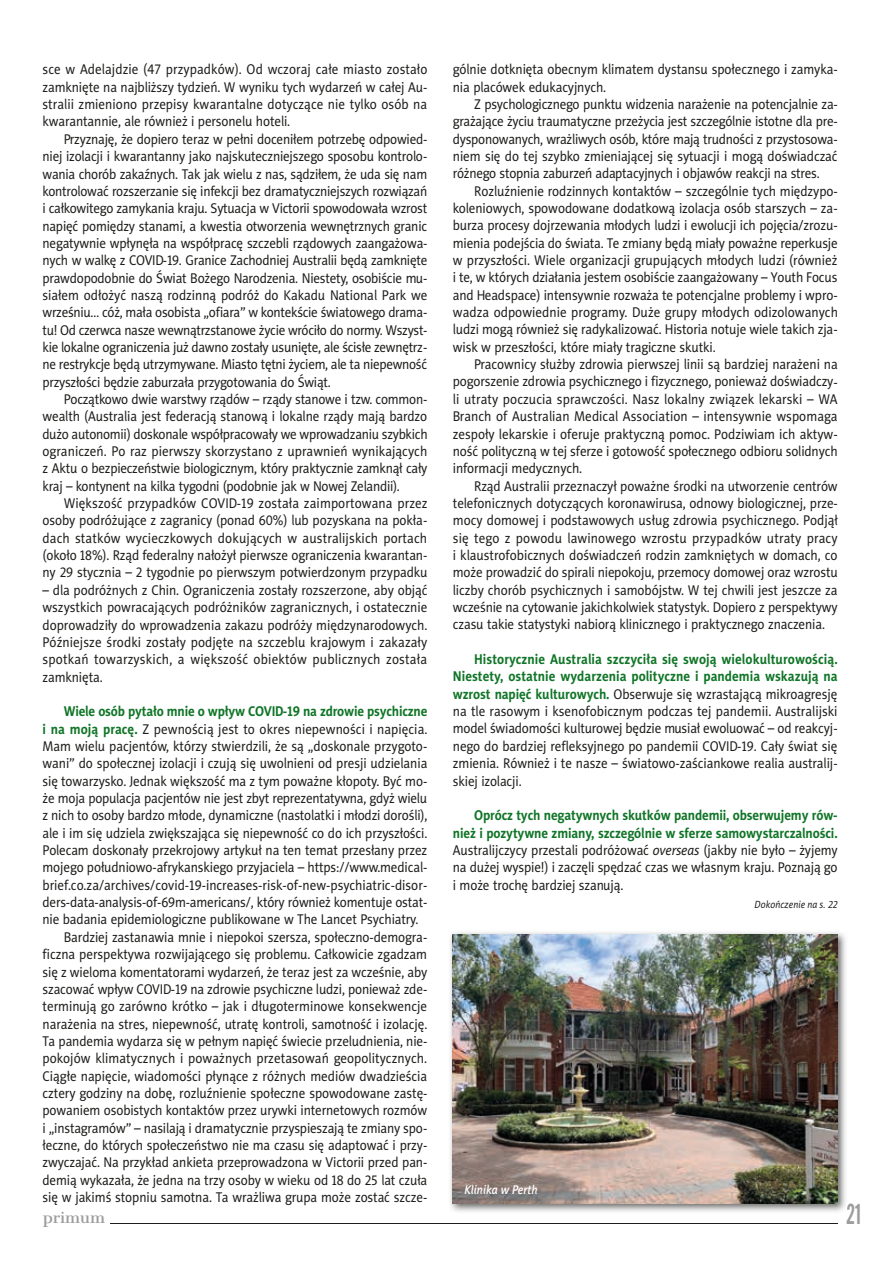
<style>
.page{position:relative;width:893px;height:1263px;background:#fff}
.page>*{position:absolute;margin:0;border:0;box-sizing:border-box;transform-origin:0 0}
.t1{font:24.75px "Alternate Gothic 2 PL";color:#9d9d9d;scale:.82 1}
.t2{font:15px "Cantata One";color:#9d9d9d}
.t3{font:14.25px/17.4px "Naomi Sans EFNPS";letter-spacing:-.01em;color:#1d1d1b;text-align:justify;scale:.92 1}
.t4{font:700 14.25px "Naomi Sans EFNPS";letter-spacing:-.015em;color:#107527;scale:.92 1}
.t5{font:italic 12.75px "Naomi Sans EFN Medium";color:#fff;scale:.9 1}
.t6{font:italic 10.5px "Naomi Sans EFN";letter-spacing:.005em;color:#1d1d1b;scale:.9 1}
.s1{font-weight:700;color:#107527}
.s2{font-style:italic}
</style>
<div class="page">
<hr style="left:111px;top:1223px;width:727px;height:1px;background:#1d1d1b">
<img style="left:450px;top:932px;width:396px;height:280px">
<img style="left:453px;top:934px;width:385px;height:269px">
<p class="t3" style="left:43px;top:61px;width:420px">sce w Adelajdzie (47 przypadków). Od wczoraj całe miasto zostało zamknięte na najbliższy tydzień. W wyniku tych wydarzeń w całej Au&shy;stralii zmieniono przepisy kwarantalne dotyczące nie tylko osób na kwarantannie, ale również i personelu hoteli.</p>
<p class="t3" style="left:43px;top:130px;width:420px;text-indent:21px">Przyznaję, że dopiero teraz w pełni doceniłem potrzebę odpowied&shy;niej izolacji i kwarantanny jako najskuteczniejszego sposobu kontrolo&shy;wania chorób zakaźnych. Tak jak wielu z nas, sądziłem, że uda się nam kontrolować rozszerzanie się infekcji bez dramatyczniejszych rozwiązań i całkowitego zamykania kraju. Sytuacja w Victorii spowodowała wzrost napięć pomiędzy stanami, a kwestia otworzenia wewnętrznych granic negatywnie wpłynęła na współpracę szczebli rządowych zaangażowa&shy;nych w walkę z COVID-19. Granice Zachodniej Australii będą zamknięte prawdopodobnie do Świat Bożego Narodzenia. Niestety, osobiście mu&shy;siałem odłożyć naszą rodzinną podróż do Kakadu National Park we wrześniu… cóż, mała osobista „ofiara” w kontekście światowego drama&shy;tu! Od czerwca nasze wewnątrzstanowe życie wróciło do normy. Wszyst&shy;kie lokalne ograniczenia już dawno zostały usunięte, ale ścisłe zewnętrz&shy;ne restrykcje będą utrzymywane. Miasto tętni życiem, ale ta niepewność przyszłości będzie zaburzała przygotowania do Świąt.</p>
<p class="t3" style="left:43px;top:391px;width:420px;text-indent:21px">Początkowo dwie warstwy rządów – rządy stanowe i tzw. common&shy;wealth (Australia jest federacją stanową i lokalne rządy mają bardzo dużo autonomii) doskonale współpracowały we wprowadzaniu szybkich ograniczeń. Po raz pierwszy skorzystano z uprawnień wynikających z Aktu o bezpieczeństwie biologicznym, który praktycznie zamknął cały kraj – kontynent na kilka tygodni (podobnie jak w Nowej Zelandii).</p>
<p class="t3" style="left:43px;top:495px;width:420px;text-indent:21px">Większość przypadków COVID-19 została zaimportowana przez osoby podróżujące z zagranicy (ponad 60%) lub pozyskana na pokła&shy;dach statków wycieczkowych dokujących w australijskich portach (około 18%). Rząd federalny nałożył pierwsze ograniczenia kwarantan&shy;ny 29 stycznia – 2 tygodnie po pierwszym potwierdzonym przypadku</p>
<p class="t3" style="left:43px;top:581px;width:420px">– dla podróżnych z Chin. Ograniczenia zostały rozszerzone, aby objąć wszystkich powracających podróżników zagranicznych, i ostatecznie doprowadziły do wprowadzenia zakazu podróży międzynarodowych.<br>Późniejsze środki zostały podjęte na szczeblu krajowym i zakazały spotkań towarzyskich, a większość obiektów publicznych została zamknięta.</p>
<p class="t4" style="left:64px;top:703px;width:397px">Wiele osób pytało mnie o wpływ COVID-19 na zdrowie psychiczne</p>
<p class="t3" style="left:43px;top:720px;width:420px"><span class="s1">i na moją pracę.</span> Z pewnością jest to okres niepewności i napięcia.</p>
<p class="t3" style="left:43px;top:737px;width:420px">Mam wielu pacjentów, którzy stwierdzili, że są „doskonale przygoto-</p>
<p class="t3" style="left:43px;top:755px;width:420px">wani” do społecznej izolacji i czują się uwolnieni od presji udzielania</p>
<p class="t3" style="left:43px;top:772px;width:420px">się towarzysko. Jednak większość ma z tym poważne kłopoty. Być mo-</p>
<p class="t3" style="left:43px;top:789px;width:420px">że moja populacja pacjentów nie jest zbyt reprezentatywna, gdyż wielu</p>
<p class="t3" style="left:43px;top:807px;width:420px">z nich to osoby bardzo młode, dynamiczne (nastolatki i młodzi dorośli),</p>
<p class="t3" style="left:43px;top:824px;width:420px">ale i im się udziela zwiększająca się niepewność co do ich przyszłości.</p>
<p class="t3" style="left:43px;top:842px;width:420px">Polecam doskonały przekrojowy artykuł na ten temat przesłany przez</p>
<p class="t3" style="left:43px;top:859px;width:420px">mojego południowo-afrykanskiego przyjaciela – https://www.medical-</p>
<p class="t3" style="left:43px;top:876px;width:420px">brief.co.za/archives/covid-19-increases-risk-of-new-psychiatric-disor-</p>
<p class="t3" style="left:43px;top:894px;width:420px">ders-data-analysis-of-69m-americans/, który również komentuje ostat-</p>
<p class="t3" style="left:43px;top:911px;width:410px">nie badania epidemiologiczne publikowane w The Lancet Psychiatry.</p>
<p class="t3" style="left:64px;top:928px;width:397px">Bardziej zastanawia mnie i niepokoi szersza, społeczno-demogra-</p>
<p class="t3" style="left:43px;top:946px;width:420px">ficzna perspektywa rozwijającego się problemu. Całkowicie zgadzam</p>
<p class="t3" style="left:43px;top:963px;width:420px">się z wieloma komentatorami wydarzeń, że teraz jest za wcześnie, aby</p>
<p class="t3" style="left:43px;top:980px;width:420px">szacować wpływ COVID-19 na zdrowie psychiczne ludzi, ponieważ zde-</p>
<p class="t3" style="left:43px;top:998px;width:420px">terminują go zarówno krótko – jak i długoterminowe konsekwencje</p>
<p class="t3" style="left:43px;top:1015px;width:420px">narażenia na stres, niepewność, utratę kontroli, samotność i izolację.</p>
<p class="t3" style="left:43px;top:1032px;width:420px">Ta pandemia wydarza się w pełnym napięć świecie przeludnienia, nie-</p>
<p class="t3" style="left:43px;top:1050px;width:420px">pokojów klimatycznych i poważnych przetasowań geopolitycznych.</p>
<p class="t3" style="left:43px;top:1067px;width:420px">Ciągłe napięcie, wiadomości płynące z różnych mediów dwadzieścia</p>
<p class="t3" style="left:43px;top:1084px;width:420px">cztery godziny na dobę, rozluźnienie społeczne spowodowane zastę-</p>
<p class="t3" style="left:43px;top:1102px;width:420px">powaniem osobistych kontaktów przez urywki internetowych rozmów</p>
<p class="t3" style="left:43px;top:1119px;width:420px">i „instagramów” – nasilają i dramatycznie przyspieszają te zmiany spo-</p>
<p class="t3" style="left:43px;top:1136px;width:420px">łeczne, do których społeczeństwo nie ma czasu się adaptować i przy-</p>
<p class="t3" style="left:43px;top:1154px;width:420px">zwyczajać. Na przykład ankieta przeprowadzona w Victorii przed pan-</p>
<p class="t3" style="left:43px;top:1171px;width:420px">demią wykazała, że jedna na trzy osoby w wieku od 18 do 25 lat czuła</p>
<p class="t3" style="left:43px;top:1188px;width:420px">się w jakimś stopniu samotna. Ta wrażliwa grupa może zostać szcze-</p>
<p class="t3" style="left:453px;top:61px;width:420px">gólnie dotknięta obecnym klimatem dystansu społecznego i zamyka&shy;nia placówek edukacyjnych.</p>
<p class="t3" style="left:453px;top:95px;width:420px;text-indent:21px">Z psychologicznego punktu widzenia narażenie na potencjalnie za&shy;grażające życiu traumatyczne przeżycia jest szczególnie istotne dla pre&shy;dysponowanych, wrażliwych osób, które mają trudności z przystosowa&shy;niem się do tej szybko zmieniającej się sytuacji i mogą doświadczać różnego stopnia zaburzeń adaptacyjnych i objawów reakcji na stres.</p>
<p class="t3" style="left:453px;top:182px;width:420px;text-indent:21px">Rozluźnienie rodzinnych kontaktów – szczególnie tych międzypo&shy;koleniowych, spowodowane dodatkową izolacja osób starszych – za&shy;burza procesy dojrzewania młodych ludzi i ewolucji ich pojęcia/zrozu&shy;mienia podejścia do świata. Te zmiany będą miały poważne reperkusje w przyszłości. Wiele organizacji grupujących młodych ludzi (również i te, w których działania jestem osobiście zaangażowany – Youth Focus and Headspace) intensywnie rozważa te potencjalne problemy i wpro&shy;wadza odpowiednie programy. Duże grupy młodych odizolowanych ludzi mogą również się radykalizować. Historia notuje wiele takich zja&shy;wisk w przeszłości, które miały tragiczne skutki.</p>
<p class="t3" style="left:453px;top:356px;width:420px;text-indent:21px">Pracownicy służby zdrowia pierwszej linii są bardziej narażeni na pogorszenie zdrowia psychicznego i fizycznego, ponieważ doświadczy&shy;li utraty poczucia sprawczości. Nasz lokalny związek lekarski – WA Branch of Australian Medical Association – intensywnie wspomaga zespoły lekarskie i oferuje praktyczną pomoc. Podziwiam ich aktyw&shy;ność polityczną w tej sferze i gotowość społecznego odbioru solidnych informacji medycznych.</p>
<p class="t3" style="left:453px;top:477px;width:420px;text-indent:21px">Rząd Australii przeznaczył poważne środki na utworzenie centrów telefonicznych dotyczących koronawirusa, odnowy biologicznej, prze&shy;mocy domowej i podstawowych usług zdrowia psychicznego. Podjął się tego z powodu lawinowego wzrostu przypadków utraty pracy i klaustrofobicznych doświadczeń rodzin zamkniętych w domach, co może prowadzić do spirali niepokoju, przemocy domowej oraz wzrostu liczby chorób psychicznych i samobójstw. W tej chwili jest jeszcze za wcześnie na cytowanie jakichkolwiek statystyk. Dopiero z perspektywy czasu takie statystyki nabiorą klinicznego i praktycznego znaczenia.</p>
<p class="t3" style="left:453px;top:651px;width:420px;text-indent:21px"><span class="s1">Historycznie Australia szczyciła się swoją wielokulturowością.<br>Niestety, ostatnie wydarzenia polityczne i pandemia wskazują na wzrost napięć kulturowych.</span> Obserwuje się wzrastającą mikroagresję na tle rasowym i ksenofobicznym podczas tej pandemii. Australijski model świadomości kulturowej będzie musiał ewoluować – od reakcyj&shy;nego do bardziej refleksyjnego po pandemii COVID-19. Cały świat się zmienia. Również i te nasze – światowo-zaściankowe realia australij&shy;skiej izolacji.</p>
<p class="t3" style="left:453px;top:807px;width:420px;text-indent:21px"><span class="s1">Oprócz tych negatywnych skutków pandemii, obserwujemy rów&shy;nież i pozytywne zmiany, szczególnie w sferze samowystarczalności.<br></span>Australijczycy przestali podróżować <span class="s2">overseas</span> (jakby nie było – żyjemy na dużej wyspie!) i zaczęli spędzać czas we własnym kraju. Poznają go i może trochę bardziej szanują.</p>
<p class="t6" style="left:754px;top:898px;width:94px">Dokończenie na s. 22</p>
<p class="t5" style="left:464px;top:1182px;width:83px">Klinika w Perth</p>
<p class="t2" style="left:43px;top:1208px;width:64px">Primum</p>
<h1 class="t1" style="left:846px;top:1198px;width:20px">21</h1>
</div>
